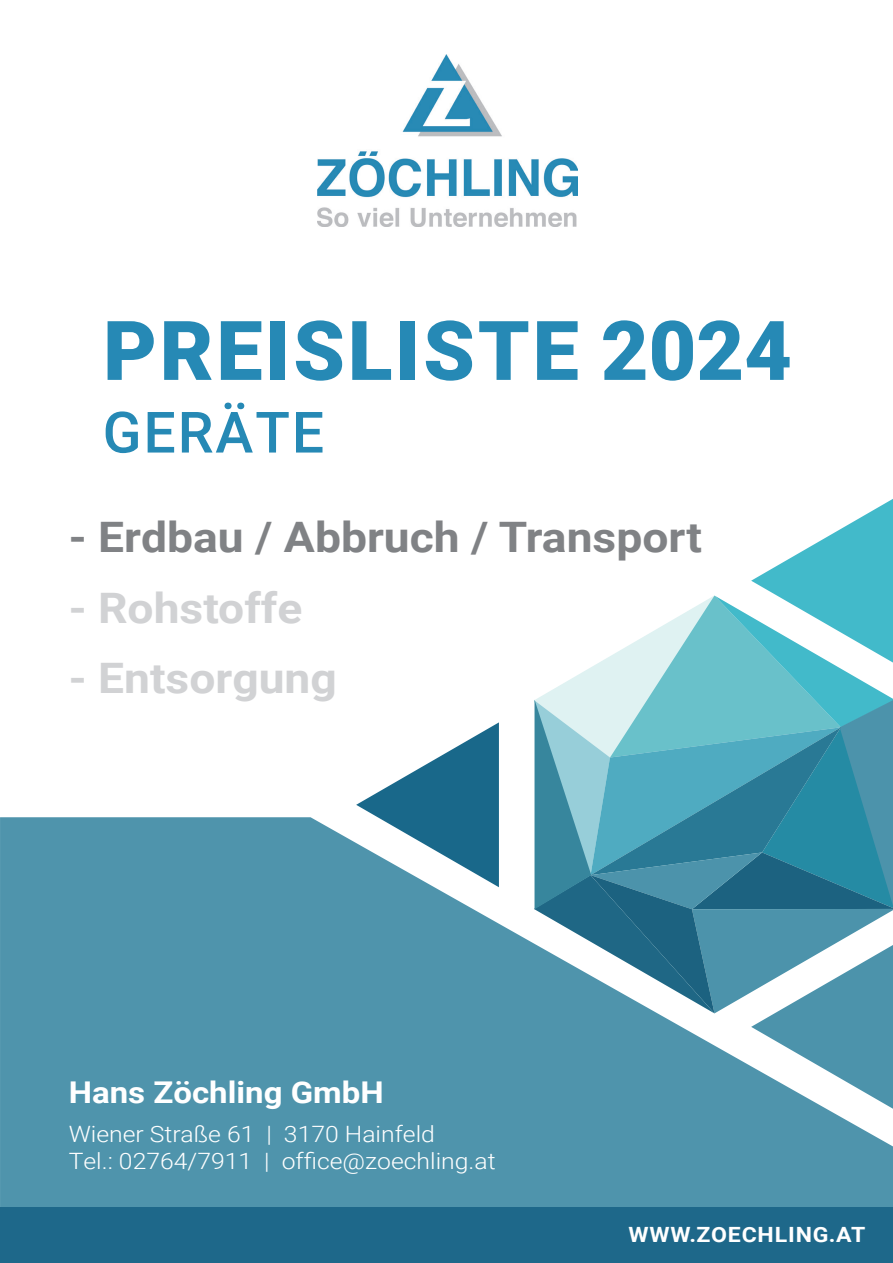
<style>
.page{position:relative;width:893px;height:1263px;background:#fff}
.page>*{position:absolute;margin:0;border:0;box-sizing:border-box;transform-origin:0 0}
.t1{font:900 82.5px "Roboto";letter-spacing:.035em;color:#2689b5}
.t2{font:500 57px "Roboto";letter-spacing:.035em;color:#2689b5}
.t3{font:700 42px "Roboto";color:#808285;scale:1.1 1}
.t4{font:700 42px "Roboto";color:#d1d2d4;scale:1.1 1}
.t5{font:700 30px "Roboto";color:#fff;scale:1.1 1}
.t6{font:300 22.5px "Roboto";color:#fff;scale:1.1 1}
.t7{font:700 21px "Roboto";letter-spacing:.035em;color:#fff;scale:1.1 1}
</style>
<div class="page">
<svg style="left:356px;top:722px;width:143px;height:95px"></svg>
<svg style="left:534px;top:499px;width:359px;height:318px"></svg>
<svg style="left:0;top:817px;width:893px;height:391px;background:#5899af"></svg>
<div style="left:0;top:1208px;width:893px;height:55px;background:#1e688a"></div>
<img style="left:317px;top:54px;width:260px;height:172px">
<p class="t1" style="left:103px;top:293px;width:690px">PREISLISTE 2024</p>
<p class="t2" style="left:103px;top:392px;width:223px">GERÄTE</p>
<p class="t3" style="left:69px;top:508px;width:577px">- Erdbau / Abbruch / Transport</p>
<p class="t4" style="left:69px;top:578px;width:214px">- Rohstoffe</p>
<p class="t4" style="left:69px;top:648px;width:245px">- Entsorgung</p>
<p class="t5" style="left:69px;top:1071px;width:288px">Hans Zöchling GmbH</p>
<p class="t6" style="left:69px;top:1118px;width:335px">Wiener Straße 61 | 3170 Hainfeld</p>
<p class="t6" style="left:69px;top:1145px;width:390px">Tel.: 02764/7911 | office@zoechling.at</p>
<p class="t7" style="left:628px;top:1220px;width:217px">WWW.ZOECHLING.AT</p>
</div>
